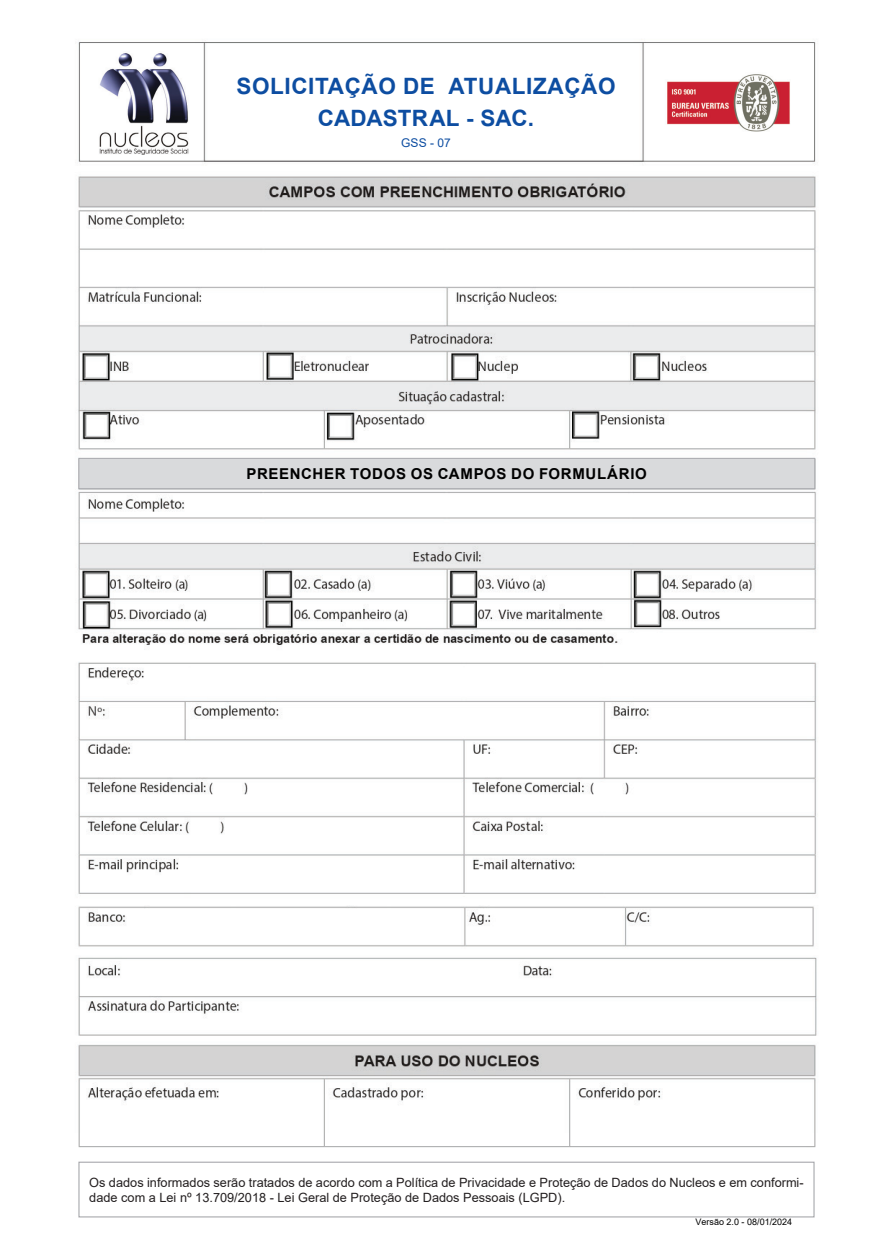
<style>
.page{position:relative;width:893px;height:1255px;background:#fff}
.page>*{position:absolute;margin:0;border:0;box-sizing:border-box;transform-origin:0 0}
.t1{font:700 22.5px/31.5px "Arial";letter-spacing:.025em;color:#0d4da1;text-align:center}
.t2{font:700 15px "Arial";letter-spacing:.045em;color:#000}
.t3{font:12.75px/15.3px "Arial";color:#231f20}
.t4{font:12px "Arial";color:#0d4da1}
.t5{font:9px "Arial";color:#000}
.s1{font-style:inherit}
</style>
<div class="page">
<img style="left:78px;top:42px;width:739px;height:852px">
<img style="left:78px;top:1132px;width:738px;height:16px">
<div style="left:78px;top:1161px;width:737px;height:56px;border:1px solid #a8a9ad"></div>
<div style="left:648px;top:46px;width:161px;height:111px;background:#fff"></div>
<div style="left:81px;top:44px;width:121px;height:115px;background:#fff"></div>
<img style="left:99px;top:53px;width:90px;height:101px">
<img style="left:667px;top:74px;width:123px;height:58px">
<div style="left:216px;top:57px;width:409px;height:85px;background:#fff"></div>
<div style="left:78px;top:458px;width:737px;height:31px;background:#d9dadc;border:1px solid #a8a9ad"></div>
<img style="left:78px;top:906px;width:739px;height:226px">
<h1 class="t1" style="left:236px;top:71px;width:381px">SOLICITAÇÃO DE ATUALIZAÇÃO<br>CADASTRAL - SAC<span class="s1">.</span></h1>
<p class="t4" style="left:401px;top:134px;width:51px">GSS - 07</p>
<p class="t2" style="left:247px;top:463px;width:402px">PREENCHER TODOS OS CAMPOS DO FORMULÁRIO</p>
<p class="t3" style="left:89px;top:1174px;width:716px">Os dados informados serão tratados de acordo com a Política de Privacidade e Proteção de Dados do Nucleos e em conformi&shy;dade com a Lei nº 13.709/2018 - Lei Geral de Proteção de Dados Pessoais (LGPD).</p>
<p class="t5" style="left:696px;top:1215px;width:98px">Versão 2.0 - 08/01/2024</p>
</div>
